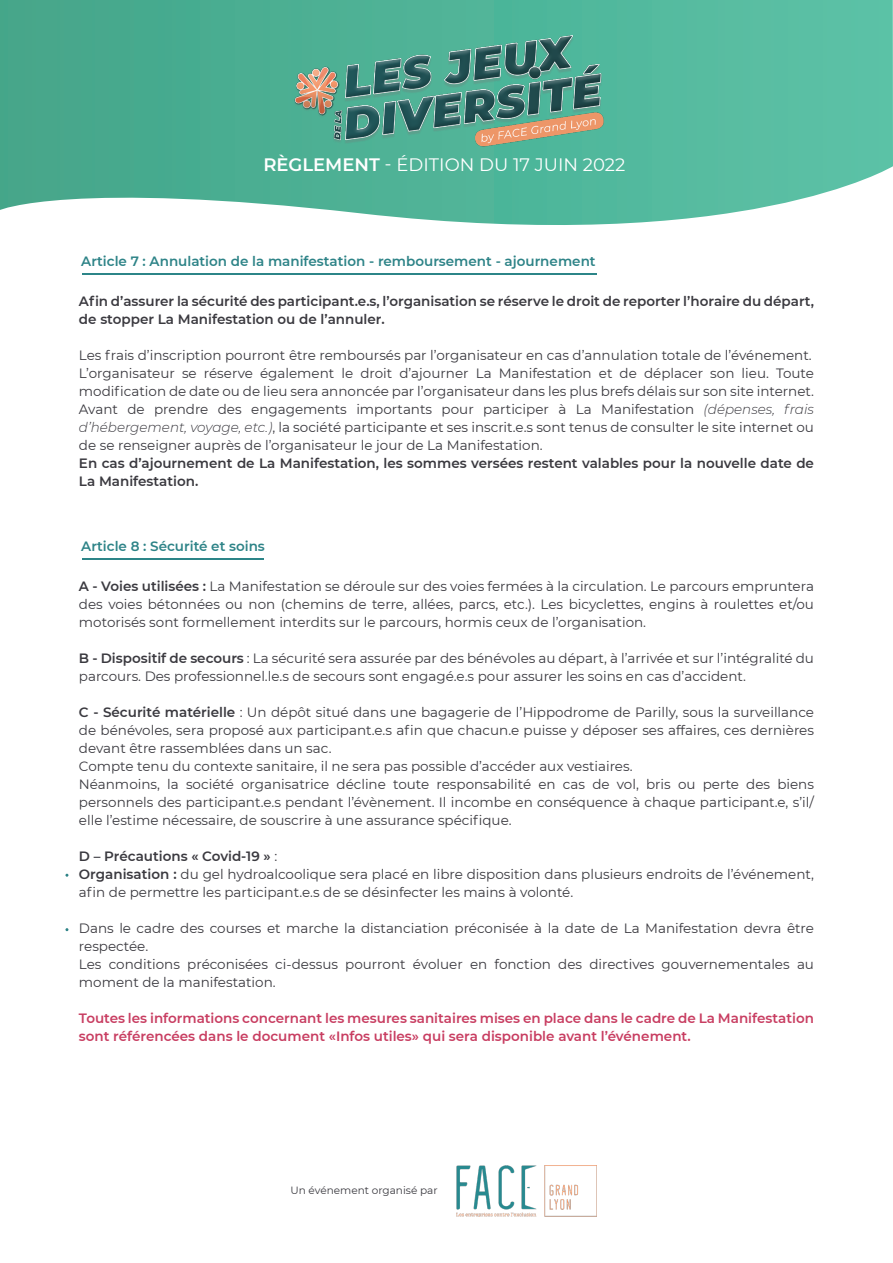
<style>
.page{position:relative;width:893px;height:1263px;background:#fff}
.page>*{position:absolute;margin:0;border:0;box-sizing:border-box;transform-origin:0 0}
.t1{font:18px "Montserrat";color:#fff}
.t2{font:13.5px/18px "Montserrat";color:#3a393f}
.t3{font:600 13.5px/18px "Montserrat";color:#3a393f}
.t4{font:600 13.5px/18px "Montserrat";color:#c83d61}
.t5{font:600 13.5px "Montserrat";color:#2d8387}
.t6{font:10.5px "Montserrat";color:#3a393f}
.s1{font-weight:600}
.s2{font-weight:300;font-style:italic}
.s3{font-weight:400}
</style>
<div class="page">
<hr style="left:82px;top:273px;width:514px;height:2px;background:#2c8588">
<hr style="left:82px;top:558px;width:182px;height:2px;background:#2c8588">
<img style="left:456px;top:1165px;width:140px;height:51px">
<svg style="left:0;top:0;width:893px;height:225px;background:#5fbaa1"></svg>
<img style="left:279px;top:18px;width:339px;height:138px">
<p class="t1" style="left:263px;top:152px;width:363px"><span class="s1">RÈGLEMENT</span> - ÉDITION DU 17 JUIN 2022</p>
<p class="t5" style="left:81px;top:252px;width:516px">Article 7 : Annulation de la manifestation - remboursement - ajournement</p>
<p class="t3" style="left:79px;top:292px;width:737px">Afin d’assurer la sécurité des participant.e.s, l’organisation se réserve le droit de reporter l’horaire du départ, de stopper La Manifestation ou de l’annuler.</p>
<p class="t2" style="left:79px;top:346px;width:734px">Les frais d’inscription pourront être remboursés par l’organisateur en cas d’annulation totale de l’événement.</p>
<p class="t2" style="left:79px;top:364px;width:737px">L’organisateur se réserve également le droit d’ajourner La Manifestation et de déplacer son lieu. Toute modification de date ou de lieu sera annoncée par l’organisateur dans les plus brefs délais sur son site internet.</p>
<p class="t2" style="left:79px;top:400px;width:736px;text-align:justify">Avant de prendre des engagements importants pour participer à La Manifestation <span class="s2">(dépenses, frais d’hébergement, voyage, etc.)</span>, la société participante et ses inscrit.e.s sont tenus de consulter le site internet ou de se renseigner auprès de l’organisateur le jour de La Manifestation.</p>
<p class="t3" style="left:79px;top:454px;width:737px">En cas d’ajournement de La Manifestation, les sommes versées restent valables pour la nouvelle date de<br>La Manifestation.</p>
<p class="t5" style="left:81px;top:537px;width:185px">Article 8 : Sécurité et soins</p>
<p class="t2" style="left:79px;top:577px;width:737px;text-align:justify"><span class="s1">A - Voies utilisées :</span> La Manifestation se déroule sur des voies fermées à la circulation. Le parcours empruntera des voies bétonnées ou non (chemins de terre, allées, parcs, etc.). Les bicyclettes, engins à roulettes et/ou motorisés sont formellement interdits sur le parcours, hormis ceux de l’organisation.</p>
<p class="t2" style="left:79px;top:649px;width:737px"><span class="s1">B - Dispositif de secours</span> : La sécurité sera assurée par des bénévoles au départ, à l’arrivée et sur l’intégralité du parcours. Des professionnel.le.s de secours sont engagé.e.s pour assurer les soins en cas d’accident.</p>
<p class="t2" style="left:79px;top:703px;width:737px;text-align:justify"><span class="s1">C - Sécurité matérielle</span> : Un dépôt situé dans une bagagerie de l’Hippodrome de Parilly, sous la surveillance de bénévoles, sera proposé aux participant.e.s afin que chacun.e puisse y déposer ses affaires, ces dernières devant être rassemblées dans un sac.</p>
<p class="t2" style="left:79px;top:757px;width:555px">Compte tenu du contexte sanitaire, il ne sera pas possible d’accéder aux vestiaires.</p>
<p class="t2" style="left:79px;top:775px;width:737px;text-align:justify">Néanmoins, la société organisatrice décline toute responsabilité en cas de vol, bris ou perte des biens personnels des participant.e.s pendant l’évènement. Il incombe en conséquence à chaque participant.e, s’il/ elle l’estime nécessaire, de souscrire à une assurance spécifique.</p>
<p class="t3" style="left:79px;top:847px;width:200px">D – Précautions « Covid-19 » <span class="s3">:</span></p>
<p class="t2" style="left:79px;top:865px;width:737px"><span class="s1">Organisation :</span> du gel hydroalcoolique sera placé en libre disposition dans plusieurs endroits de l’événement, afin de permettre les participant.e.s de se désinfecter les mains à volonté.</p>
<p class="t2" style="left:79px;top:919px;width:737px">Dans le cadre des courses et marche la distanciation préconisée à la date de La Manifestation devra être respectée.</p>
<p class="t2" style="left:79px;top:955px;width:737px">Les conditions préconisées ci-dessus pourront évoluer en fonction des directives gouvernementales au moment de la manifestation.</p>
<p class="t4" style="left:79px;top:1009px;width:736px">Toutes les informations concernant les mesures sanitaires mises en place dans le cadre de La Manifestation sont référencées dans le document «Infos utiles» qui sera disponible avant l’événement.</p>
<p class="t6" style="left:290px;top:1183px;width:149px">Un événement organisé par</p>
</div>
